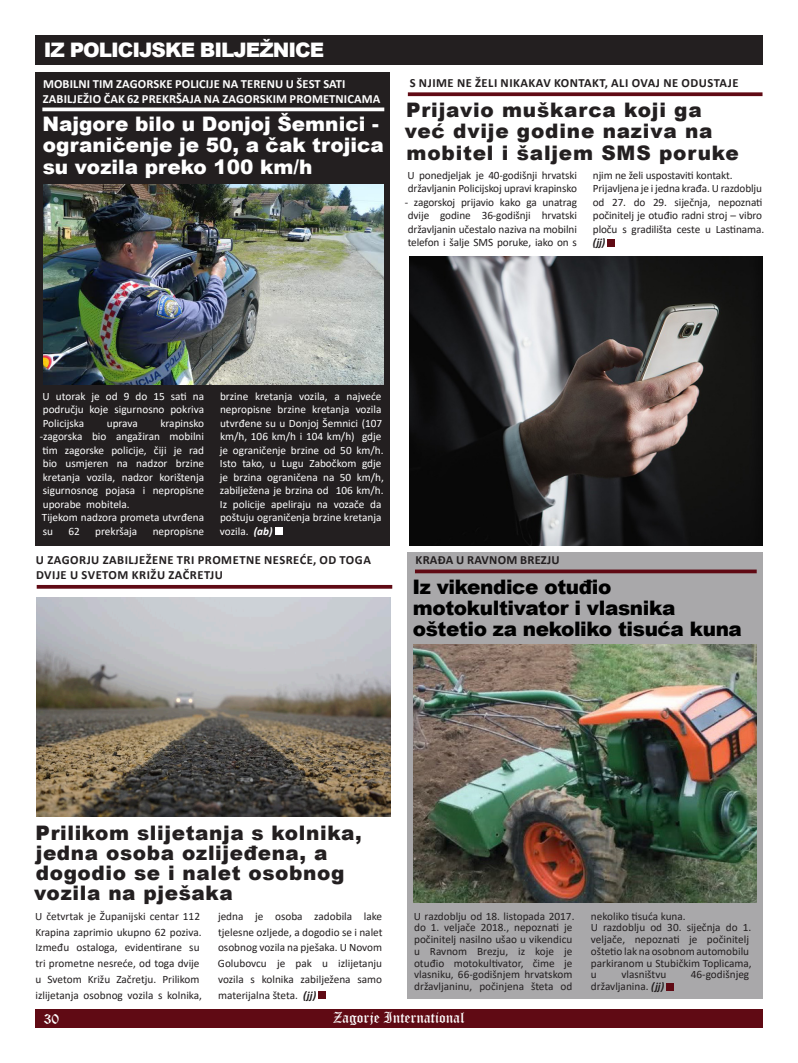
<style>
.page{position:relative;width:798px;height:1063px;background:#fff}
.page>*{position:absolute;margin:0;border:0;box-sizing:border-box;transform-origin:0 0}
.t1{font:900 20px/20px "Arial";letter-spacing:.03em;color:#231f20}
.t2{font:900 20px/21.2px "Arial";color:#fff}
.t3{font:900 20px/21.2px "Arial";letter-spacing:-.02em;color:#000}
.t4{font:900 20px "Arial";letter-spacing:-.05em;color:#fff}
.t5{font:15px "Old English Text";color:#fff}
.t6{font:700 12.5px/15px "Calibri";letter-spacing:.04em;color:#231f20}
.t7{font:700 12.5px/15px "Calibri";letter-spacing:.01em;color:#fff}
.t8{font:700 12.5px "Calibri";letter-spacing:.02em;color:#231f20}
.t9{font:11.25px/15.9px "Calibri";color:#231f20}
.t10{font:11.25px/13.5px "Calibri";color:#fff;text-align:justify}
.s1{font-weight:700;font-style:italic}
</style>
<div class="page">
<div style="left:35px;top:1009px;width:727px;height:19px;background:#600a14"></div>
<div style="left:407px;top:552px;width:355px;height:447px;background:#a9a8aa"></div>
<div style="left:35px;top:73px;width:355px;height:473px;background:#231f20"></div>
<div style="left:35px;top:35px;width:727px;height:30px;background:#231f20"></div>
<div style="left:318px;top:992px;width:8px;height:7px;background:#600a14"></div>
<hr style="left:415px;top:570px;width:341px;height:3px;background:#600a14">
<div style="left:666px;top:983px;width:7px;height:7px;background:#600a14"></div>
<svg style="left:37px;top:585px;width:355px;height:4px"></svg>
<img style="left:36px;top:597px;width:354px;height:220px">
<hr style="left:42px;top:108px;width:342px;height:3px;background:#fff">
<div style="left:275px;top:528px;width:7px;height:7px;background:#fff"></div>
<svg style="left:407px;top:92px;width:355px;height:4px"></svg>
<img style="left:409px;top:256px;width:353px;height:290px">
<img style="left:413px;top:645px;width:343px;height:258px">
<div style="left:607px;top:239px;width:7px;height:7px;background:#600a14"></div>
<img style="left:44px;top:185px;width:339px;height:199px">
<p class="t4" style="left:44px;top:36px;width:282px">IZ POLICIJSKE BILJEŽNICE</p>
<p class="t7" style="left:43px;top:76px;width:339px">MOBILNI TIM ZAGORSKE POLICIJE NA TERENU U ŠEST SATI<br>ZABILJEŽIO ČAK 62 PREKRŠAJA NA ZAGORSKIM PROMETNICAMA</p>
<p class="t2" style="left:42px;top:113px;width:342px">Najgore bilo u Donjoj Šemnici - ograničenje je 50, a čak trojica su vozila preko 100 km/h</p>
<p class="t6" style="left:409px;top:75px;width:330px">S NJIME NE ŽELI NIKAKAV KONTAKT, ALI OVAJ NE ODUSTAJE</p>
<p class="t1" style="left:405px;top:99px;width:335px;line-height:21.2px">Prijavio muškarca koji ga već dvije godine naziva na mobitel i šaljem SMS poruke</p>
<p class="t9" style="left:407px;top:168px;width:171px;line-height:13.5px">U ponedjeljak je 40-godišnji hrvatski državljanin Policijskoj upravi krapinsko</p>
<p class="t9" style="left:404px;top:195px;width:174px;line-height:13.5px;text-align:justify">- zagorskoj prijavio kako ga unatrag dvije godine 36-godišnji hrvatski državljanin učestalo naziva na mobilni telefon i šalje SMS poruke, iako on s</p>
<p class="t9" style="left:592px;top:167px;width:141px">njim ne želi uspostaviti kontakt.</p>
<p class="t9" style="left:592px;top:181px;width:173px;line-height:13.5px">Prijavljena je i jedna krađa. U razdoblju od 27. do 29. siječnja, nepoznati počinitelj je otuđio radni stroj – vibro ploču s gradilišta ceste u Lastinama. <span class="s1">(jj)</span></p>
<p class="t10" style="left:43px;top:389px;width:163px">U utorak je od 9 do 15 sati na području koje sigurnosno pokriva Policijska</p>
<p class="t10" style="left:40px;top:416px;width:166px;text-indent:121px">krapinsko -zagorska bio angažiran mobilni tim zagorske policije, čiji je rad bio usmjeren na nadzor brzine kretanja vozila, nadzor korištenja sigurnosnog pojasa i nepropisne uporabe mobitela.</p>
<p class="t10" style="left:42px;top:511px;width:164px">Tijekom nadzora prometa utvrđena su</p>
<p class="t10" style="left:107px;top:416px;width:33px">uprava</p>
<p class="t10" style="left:68px;top:524px;width:13px">62</p>
<p class="t10" style="left:95px;top:524px;width:43px">prekršaja</p>
<p class="t10" style="left:153px;top:524px;width:53px">nepropisne</p>
<p class="t10" style="left:220px;top:389px;width:166px;text-align:left">brzine kretanja vozila, a najveće nepropisne brzine kretanja vozila utvrđene su u Donjoj Šemnici (107 km/h, 106 km/h i 104 km/h) gdje je ograničenje brzine od 50 km/h.<br>Isto tako, u Lugu Zabočkom gdje je brzina ograničena na 50 km/h, zabilježena je brzina od 106 km/h.<br>Iz policije apeliraju na vozače da poštuju ograničenja brzine kretanja vozila. <span class="s1">(ab)</span></p>
<p class="t6" style="left:36px;top:552px;width:336px">U ZAGORJU ZABILJEŽENE TRI PROMETNE NESREĆE, OD TOGA<br>DVIJE U SVETOM KRIŽU ZAČRETJU</p>
<p class="t8" style="left:415px;top:551px;width:145px">KRAĐA U RAVNOM BREZJU</p>
<p class="t3" style="left:412px;top:575px;width:331px">Iz vikendice otuđio motokultivator i vlasnika oštetio za nekoliko tisuća kuna</p>
<p class="t1" style="left:34px;top:822px;width:329px">Prilikom slijetanja s kolnika, jedna osoba ozlijeđena, a dogodio se i nalet osobnog vozila na pješaka</p>
<p class="t9" style="left:35px;top:908px;width:168px">U četvrtak je Županijski centar 112<br>Krapina zaprimio ukupno 62 poziva.<br>Između ostaloga, evidentirane su tri prometne nesreće, od toga dvije u Svetom Križu Začretju. Prilikom izlijetanja osobnog vozila s kolnika,</p>
<p class="t9" style="left:218px;top:908px;width:166px;text-align:justify">jedna je osoba zadobila lake tjelesne ozljede, a dogodio se i nalet osobnog vozila na pješaka. U Novom Golubovcu je pak u izlijetanju vozila s kolnika zabilježena samo materijalna šteta. <span class="s1">(jj)</span></p>
<p class="t9" style="left:413px;top:910px;width:162px;line-height:11.8px">U razdoblju od 18. listopada 2017. do 1. veljače 2018., nepoznati je počinitelj nasilno ušao u vikendicu u Ravnom Brezju, iz koje je otuđio motokultivator, čime je vlasniku, 66-godišnjem hrvatskom državljaninu, počinjena šteta od</p>
<p class="t9" style="left:590px;top:908px;width:96px">nekoliko tisuća kuna.</p>
<p class="t9" style="left:590px;top:922px;width:162px;line-height:11.8px">U razdoblju od 30. siječnja do 1. veljače, nepoznati je počinitelj oštetio lak na osobnom automobilu parkiranom u Stubičkim Toplicama, u</p>
<p class="t9" style="left:621px;top:966px;width:46px">vlasništvu</p>
<p class="t9" style="left:690px;top:966px;width:60px">46-godišnjeg</p>
<p class="t9" style="left:590px;top:978px;width:75px">državljanina. <span class="s1">(jj)</span></p>
<h2 class="t5" style="left:44px;top:1009px;width:17px">30</h2>
<h2 class="t5" style="left:333px;top:1008px;width:133px">Zagorje International</h2>
</div>
